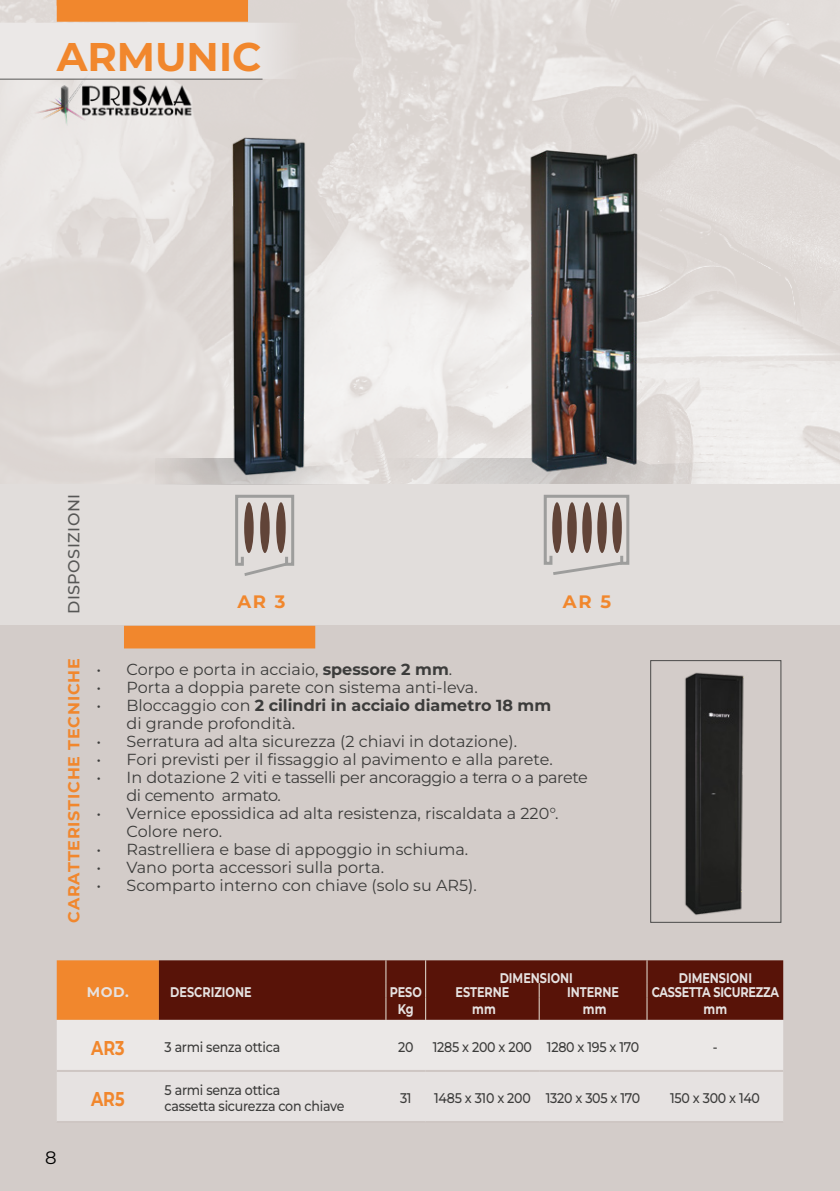
<style>
.page{position:relative;width:840px;height:1191px;background:#fff}
.page>*{position:absolute;margin:0;border:0;box-sizing:border-box;transform-origin:0 0}
.t1{font:700 40px "Montserrat";color:#f1872d}
.t2{font:700 20px "Montserrat";color:#f1872d;scale:.8 1}
.t3{font:700 18px "Montserrat";color:#f1872d}
.t4{font:18px "Montserrat";color:#000}
.t5{font:16px/18px "Montserrat";color:#3c3c3b}
.t6{font:16px/18px "Montserrat";letter-spacing:-.025em;color:#3c3c3b}
.t7{font:700 16px "Montserrat";letter-spacing:.05em;color:#f1872d}
.t8{font:500 16px "Montserrat";letter-spacing:.03em;color:#575756}
.t9{font:500 14px/16px "Montserrat";letter-spacing:-.02em;color:#3c3c3b;scale:.9 1}
.t10{font:700 14px "Montserrat";color:#e6e2e1;scale:.8 1}
.t11{font:700 14px "Montserrat";letter-spacing:-.02em;color:#e6e2e1;scale:.8 1}
.t12{font:700 14px "Montserrat";color:#e6e2e1}
.s1{font-weight:700}
</style>
<div class="page">
<img style="left:0;top:0;width:839px;height:484px">
<div style="left:0;top:484px;width:839px;height:589px;background:#e1dddb"></div>
<div style="left:0;top:626px;width:839px;height:565px;background:#d3ccc9"></div>
<svg style="left:156px;top:458px;width:195px;height:26px;background:#d2cecc"></svg>
<svg style="left:306px;top:458px;width:62px;height:9px"></svg>
<svg style="left:0;top:23px;width:324px;height:56px;background:#e8e4e3"></svg>
<img style="left:31px;top:72px;width:169px;height:56px">
<div style="left:57px;top:0;width:191px;height:22px;background:#f1872d"></div>
<hr style="left:0;top:79px;width:262px;height:1px;background:#575756">
<svg style="left:543px;top:494px;width:87px;height:81px"></svg>
<svg style="left:235px;top:494px;width:60px;height:82px"></svg>
<div style="left:124px;top:626px;width:191px;height:22px;background:#f1872d"></div>
<img style="left:685px;top:672px;width:59px;height:243px">
<div style="left:650px;top:660px;width:130px;height:262px;border:1px solid #4a4a49"></div>
<svg style="left:368px;top:458px;width:366px;height:26px;background:#dcd8d6"></svg>
<svg style="left:664px;top:458px;width:88px;height:6px"></svg>
<img style="left:228px;top:136px;width:78px;height:340px">
<img style="left:508px;top:128px;width:156px;height:353px">
<hr style="left:57px;top:1121px;width:102px;height:2px;background:#cec6c3">
<hr style="left:159px;top:1121px;width:227px;height:2px;background:#cec6c3">
<hr style="left:386px;top:1121px;width:39px;height:2px;background:#cec6c3">
<hr style="left:425px;top:1121px;width:114px;height:2px;background:#cec6c3">
<hr style="left:539px;top:1121px;width:107px;height:2px;background:#cec6c3">
<hr style="left:646px;top:1121px;width:136px;height:2px;background:#cec6c3">
<svg style="left:57px;top:960px;width:725px;height:161px;background:#bb9d94"></svg>
<h1 class="t1" style="left:57px;top:30px;width:206px">ARMUNIC</h1>
<p class="t8" style="left:63px;top:614px;width:122px;rotate:-90deg">DISPOSIZIONI</p>
<p class="t3" style="left:237px;top:590px;width:50px">AR 3</p>
<p class="t3" style="left:562px;top:590px;width:50px">AR 5</p>
<p class="t7" style="left:63px;top:922px;width:266px;rotate:-90deg">CARATTERISTICHE TECNICHE</p>
<p class="t5" style="left:96px;top:660px;width:357px">• Corpo e porta in acciaio, <span class="s1">spessore 2 mm</span>.</p>
<p class="t5" style="left:96px;top:678px;width:382px">• Porta a doppia parete con sistema anti-leva.</p>
<p class="t5" style="left:126px;top:696px;width:426px;text-indent:-30px">• Bloccaggio con <span class="s1">2 cilindri in acciaio diametro 18 mm </span>di grande profondità.</p>
<p class="t5" style="left:96px;top:732px;width:422px">• Serratura ad alta sicurezza (2 chiavi in dotazione).</p>
<p class="t5" style="left:96px;top:750px;width:457px">• Fori previsti per il fissaggio al pavimento e alla parete.</p>
<p class="t6" style="left:126px;top:768px;width:462px;text-indent:-30px">• In dotazione 2 viti e tasselli per ancoraggio a terra o a parete di cemento armato.</p>
<p class="t5" style="left:126px;top:804px;width:433px;text-indent:-30px">• Vernice epossidica ad alta resistenza, riscaldata a 220°.<br>Colore nero.</p>
<p class="t5" style="left:96px;top:840px;width:373px">• Rastrelliera e base di appoggio in schiuma.</p>
<p class="t5" style="left:96px;top:858px;width:289px">• Vano porta accessori sulla porta.</p>
<p class="t5" style="left:96px;top:876px;width:381px">• Scomparto interno con chiave (solo su AR5).</p>
<p class="t4" style="left:45px;top:1146px;width:13px">8</p>
<p class="t12" style="left:87px;top:983px;width:44px">MOD.</p>
<p class="t10" style="left:170px;top:983px;width:103px">DESCRIZIONE</p>
<p class="t10" style="left:389px;top:983px;width:42px">PESO</p>
<p class="t10" style="left:499px;top:968px;width:93px">DIMENSIONI</p>
<p class="t10" style="left:678px;top:968px;width:93px">DIMENSIONI</p>
<p class="t10" style="left:455px;top:982px;width:69px">ESTERNE</p>
<p class="t10" style="left:566px;top:982px;width:66px">INTERNE</p>
<p class="t11" style="left:651px;top:982px;width:160px">CASSETTA SICUREZZA</p>
<p class="t10" style="left:397px;top:999px;width:21px">Kg</p>
<p class="t10" style="left:472px;top:999px;width:31px">mm</p>
<p class="t10" style="left:582px;top:999px;width:31px">mm</p>
<p class="t10" style="left:703px;top:999px;width:31px">mm</p>
<p class="t2" style="left:91px;top:1034px;width:43px">AR3</p>
<p class="t9" style="left:164px;top:1038px;width:130px">3 armi senza ottica</p>
<p class="t9" style="left:398px;top:1038px;width:19px">20</p>
<p class="t9" style="left:432px;top:1038px;width:230px">1285 x 200 x 200 1280 x 195 x 170</p>
<p class="t9" style="left:712px;top:1038px;width:7px">-</p>
<p class="t2" style="left:91px;top:1085px;width:43px">AR5</p>
<p class="t9" style="left:164px;top:1081px;width:201px">5 armi senza ottica<br>cassetta sicurezza con chiave</p>
<p class="t9" style="left:400px;top:1089px;width:14px">31</p>
<p class="t9" style="left:434px;top:1089px;width:230px">1485 x 310 x 200 1320 x 305 x 170</p>
<p class="t9" style="left:669px;top:1089px;width:101px">150 x 300 x 140</p>
</div>
